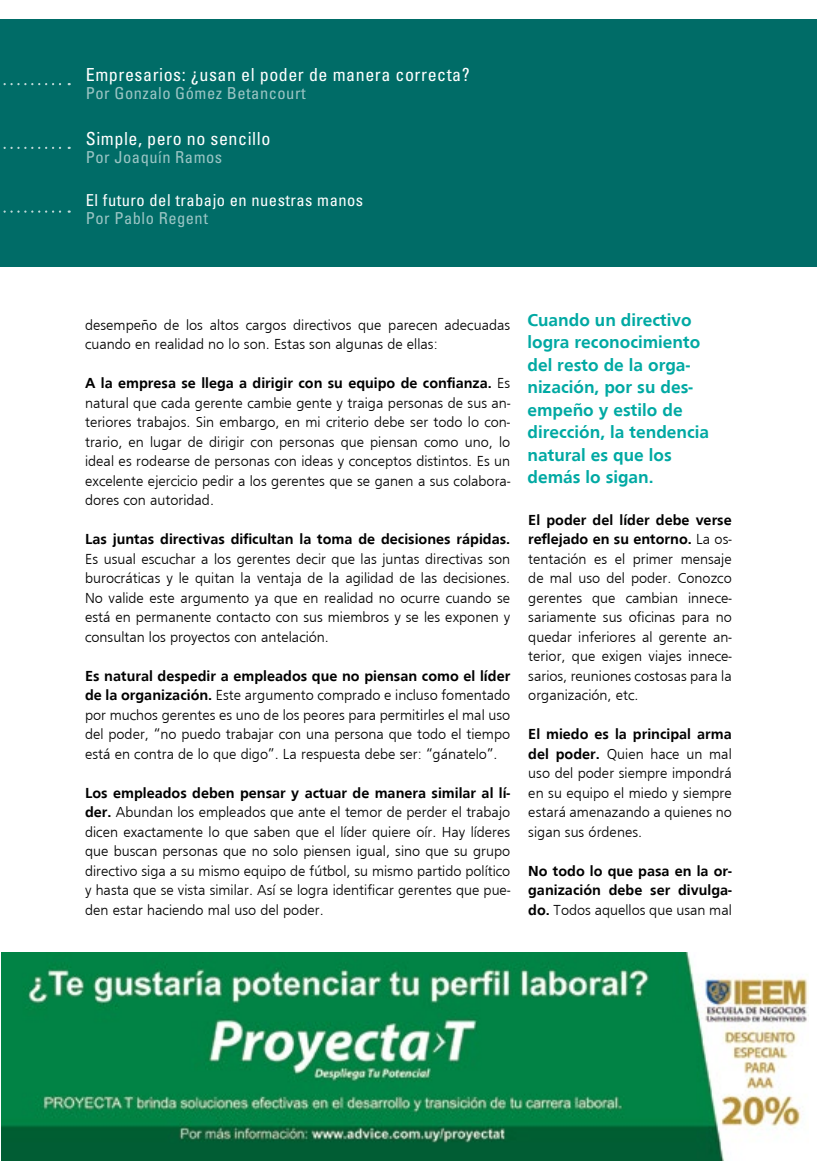
<style>
.page{position:relative;width:817px;height:1161px;background:#fff}
.page>*{position:absolute;margin:0;border:0;box-sizing:border-box;transform-origin:0 0}
.t1{font:700 18px/22.5px "Frugal Sans";color:#00a9a3}
.t2{font:condensed 18px "Univers LT Std";letter-spacing:.03em;color:#fff}
.t3{font:condensed 16.5px "Univers LT Std";letter-spacing:.03em;color:#9bc5c4}
.t4{font:condensed 16.5px "Univers LT Std";letter-spacing:.03em;color:#fff}
.t5{font:300 15px/19.5px "Frugal Sans";color:#000;text-align:justify}
.t6{font:700 15px/19.5px "Frugal Sans";color:#000;text-align:justify}
.s1{font-weight:700}
.s2{font-weight:300}
</style>
<div class="page">
<div style="left:0;top:19px;width:816px;height:247px;background:#006c67"></div>
<svg style="left:3px;top:83px;width:67px;height:2px"></svg>
<svg style="left:3px;top:147px;width:67px;height:2px"></svg>
<svg style="left:3px;top:210px;width:67px;height:3px"></svg>
<img style="left:1px;top:952px;width:807px;height:209px">
<p class="t2" style="left:86px;top:63px;width:385px">Empresarios: ¿usan el poder de manera correcta?</p>
<p class="t3" style="left:86px;top:82px;width:221px">Por Gonzalo Gómez Betancourt</p>
<p class="t2" style="left:86px;top:127px;width:186px">Simple, pero no sencillo</p>
<p class="t3" style="left:86px;top:147px;width:138px">Por Joaquín Ramos</p>
<p class="t4" style="left:86px;top:190px;width:279px">El futuro del trabajo en nuestras manos</p>
<p class="t3" style="left:86px;top:208px;width:124px">Por Pablo Regent</p>
<p class="t5" style="left:85px;top:315px;width:426px">desempeño de los altos cargos directivos que parecen adecuadas cuando en realidad no lo son. Estas son algunas de ellas:</p>
<p class="t5" style="left:85px;top:373px;width:426px"><span class="s1">A la empresa se llega a dirigir con su equipo de confianza.</span> Es natural que cada gerente cambie gente y traiga personas de sus an&shy;teriores trabajos. Sin embargo, en mi criterio debe ser todo lo con&shy;trario, en lugar de dirigir con personas que piensan como uno, lo ideal es rodearse de personas con ideas y conceptos distintos. Es un excelente ejercicio pedir a los gerentes que se ganen a sus colabora&shy;dores con autoridad.</p>
<p class="t6" style="left:85px;top:529px;width:426px">Las juntas directivas dificultan la toma de decisiones rápidas.</p>
<p class="t5" style="left:85px;top:549px;width:426px">Es usual escuchar a los gerentes decir que las juntas directivas son burocráticas y le quitan la ventaja de la agilidad de las decisiones.<br>No valide este argumento ya que en realidad no ocurre cuando se está en permanente contacto con sus miembros y se les exponen y consultan los proyectos con antelación.</p>
<p class="t5" style="left:85px;top:666px;width:426px"><span class="s1">Es natural despedir a empleados que no piensan como el líder de la organización.</span> Este argumento comprado e incluso fomentado por muchos gerentes es uno de los peores para permitirles el mal uso del poder, “no puedo trabajar con una persona que todo el tiempo está en contra de lo que digo”. La respuesta debe ser: “gánatelo”.</p>
<p class="t5" style="left:85px;top:783px;width:426px"><span class="s1">Los empleados deben pensar y actuar de manera similar al lí&shy;der.</span> Abundan los empleados que ante el temor de perder el trabajo dicen exactamente lo que saben que el líder quiere oír. Hay líderes que buscan personas que no solo piensen igual, sino que su grupo directivo siga a su mismo equipo de fútbol, su mismo partido político y hasta que se vista similar. Así se logra identificar gerentes que pue&shy;den estar haciendo mal uso del poder.</p>
<p class="t1" style="left:527px;top:308px;width:183px">Cuando un directivo logra reconocimiento del resto de la orga&shy;nización, por su des&shy;empeño y estilo de dirección, la tendencia natural es que los demás lo sigan.</p>
<p class="t5" style="left:528px;top:510px;width:205px"><span class="s1">El poder del líder debe verse reflejado en su entorno.</span> La os&shy;tentación es el primer mensaje de mal uso del poder. Conozco gerentes que cambian innece&shy;sariamente sus oficinas para no quedar inferiores al gerente an&shy;terior, que exigen viajes innece&shy;sarios, reuniones costosas para la organización, etc.</p>
<p class="t5" style="left:528px;top:724px;width:205px"><span class="s1">El miedo es la principal arma del poder.</span> Quien hace un mal uso del poder siempre impondrá en su equipo el miedo y siempre estará amenazando a quienes no sigan sus órdenes.</p>
<p class="t6" style="left:528px;top:861px;width:205px">No todo lo que pasa en la or&shy;ganización debe ser divulga&shy;do. <span class="s2">Todos aquellos que usan mal</span></p>
</div>
